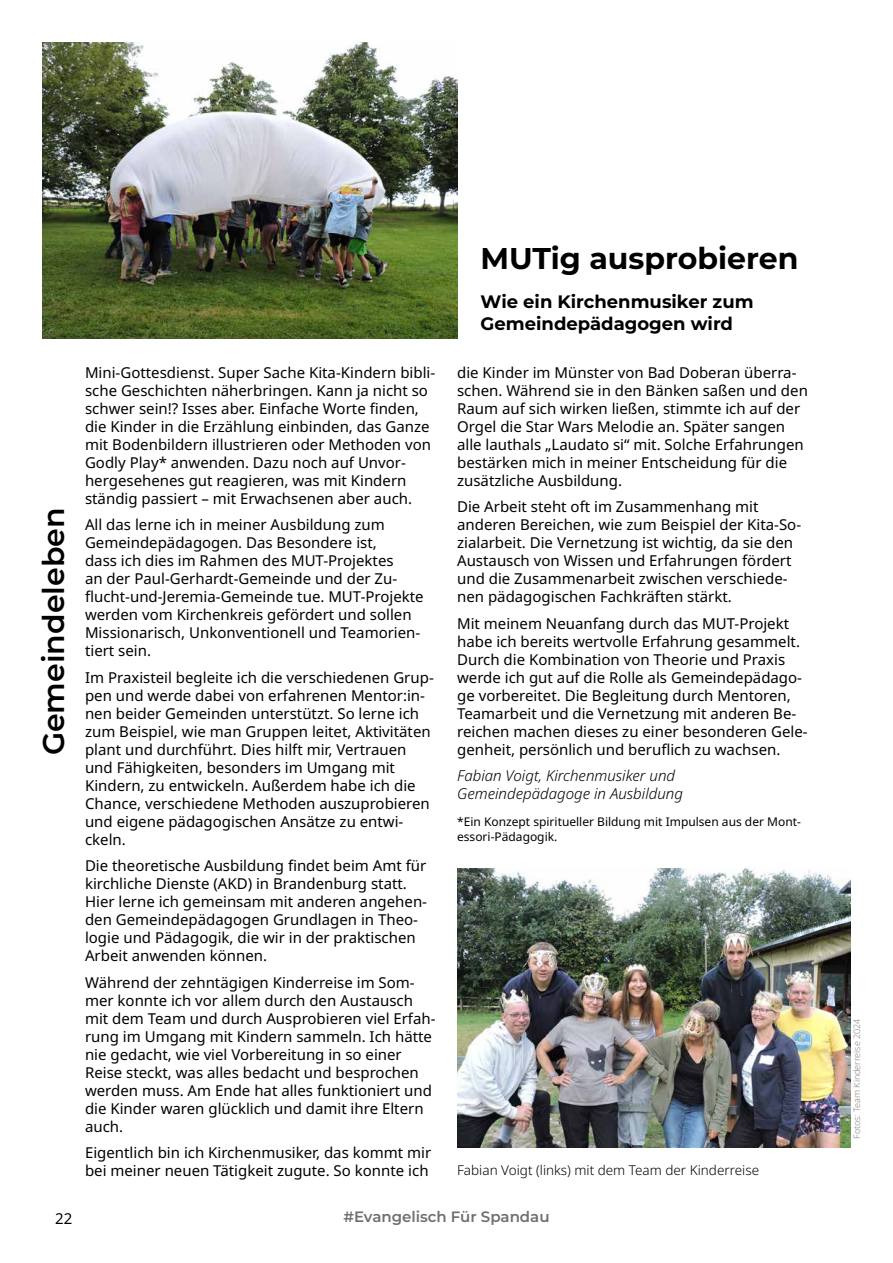
<style>
.page{position:relative;width:893px;height:1263px;background:#fff}
.page>*{position:absolute;margin:0;border:0;box-sizing:border-box;transform-origin:0 0}
.t1{font:700 30px "Montserrat";color:#000}
.t2{font:600 30px "Montserrat";color:#000}
.t3{font:700 18px/21.6px "Montserrat";color:#000}
.t4{font:15px/18px "Noto Sans";color:#000}
.t5{font:italic 300 15px/18px "Noto Sans";color:#000}
.t6{font:600 15px "Montserrat";color:#706f6f}
.t7{font:300 13.5px "Noto Sans";color:#000}
.t8{font:12px/14.4px "Noto Sans";color:#000}
.t9{font:300 9px "Noto Sans";color:#878787}
</style>
<div class="page">
<img style="left:457px;top:868px;width:393px;height:280px">
<img style="left:43px;top:43px;width:414px;height:295px">
<h1 class="t2" style="left:33px;top:755px;width:249px;rotate:-90deg">Gemeindeleben</h1>
<p class="t4" style="left:85px;top:363px;width:352px">Mini-Gottesdienst. Super Sache Kita-Kindern bibli&shy;sche Geschichten näherbringen. Kann ja nicht so schwer sein!? Isses aber. Einfache Worte finden, die Kinder in die Erzählung einbinden, das Ganze mit Bodenbildern illustrieren oder Methoden von Godly Play* anwenden. Dazu noch auf Unvor&shy;hergesehenes gut reagieren, was mit Kindern ständig passiert – mit Erwachsenen aber auch.</p>
<p class="t4" style="left:85px;top:516px;width:340px">All das lerne ich in meiner Ausbildung zum Gemeindepädagogen. Das Besondere ist,<br>dass ich dies im Rahmen des MUT-Projektes<br>an der Paul-Gerhardt-Gemeinde und der Zu&shy;flucht-und-Jeremia-Gemeinde tue. MUT-Projekte werden vom Kirchenkreis gefördert und sollen Missionarisch, Unkonventionell und Teamorien&shy;tiert sein.</p>
<p class="t4" style="left:85px;top:668px;width:350px">Im Praxisteil begleite ich die verschiedenen Grup&shy;pen und werde dabei von erfahrenen Mentor:in&shy;nen beider Gemeinden unterstützt. So lerne ich zum Beispiel, wie man Gruppen leitet, Aktivitäten plant und durchführt. Dies hilft mir, Vertrauen und Fähigkeiten, besonders im Umgang mit Kindern, zu entwickeln. Außerdem habe ich die Chance, verschiedene Methoden auszuprobieren und eigene pädagogischen Ansätze zu entwi&shy;ckeln.</p>
<p class="t4" style="left:85px;top:857px;width:344px">Die theoretische Ausbildung findet beim Amt für kirchliche Dienste (AKD) in Brandenburg statt.<br>Hier lerne ich gemeinsam mit anderen angehen&shy;den Gemeindepädagogen Grundlagen in Theo&shy;logie und Pädagogik, die wir in der praktischen Arbeit anwenden können.</p>
<p class="t4" style="left:85px;top:973px;width:352px">Während der zehntägigen Kinderreise im Som&shy;mer konnte ich vor allem durch den Austausch mit dem Team und durch Ausprobieren viel Erfah&shy;rung im Umgang mit Kindern sammeln. Ich hätte nie gedacht, wie viel Vorbereitung in so einer Reise steckt, was alles bedacht und besprochen werden muss. Am Ende hat alles funktioniert und die Kinder waren glücklich und damit ihre Eltern auch.</p>
<p class="t4" style="left:85px;top:1144px;width:348px">Eigentlich bin ich Kirchenmusiker, das kommt mir bei meiner neuen Tätigkeit zugute. So konnte ich</p>
<h1 class="t1" style="left:480px;top:237px;width:319px">MUTig ausprobieren</h1>
<p class="t3" style="left:480px;top:292px;width:275px">Wie ein Kirchenmusiker zum<br>Gemeindepädagogen wird</p>
<p class="t4" style="left:457px;top:363px;width:352px">die Kinder im Münster von Bad Doberan überra&shy;schen. Während sie in den Bänken saßen und den Raum auf sich wirken ließen, stimmte ich auf der Orgel die Star Wars Melodie an. Später sangen alle lauthals „Laudato si“ mit. Solche Erfahrungen bestärken mich in meiner Entscheidung für die zusätzliche Ausbildung.</p>
<p class="t4" style="left:457px;top:498px;width:346px">Die Arbeit steht oft im Zusammenhang mit anderen Bereichen, wie zum Beispiel der Kita-So&shy;zialarbeit. Die Vernetzung ist wichtig, da sie den Austausch von Wissen und Erfahrungen fördert und die Zusammenarbeit zwischen verschiede&shy;nen pädagogischen Fachkräften stärkt.</p>
<p class="t4" style="left:457px;top:614px;width:352px">Mit meinem Neuanfang durch das MUT-Projekt habe ich bereits wertvolle Erfahrung gesammelt.<br>Durch die Kombination von Theorie und Praxis werde ich gut auf die Rolle als Gemeindepädago&shy;ge vorbereitet. Die Begleitung durch Mentoren, Teamarbeit und die Vernetzung mit anderen Be&shy;reichen machen dieses zu einer besonderen Gele&shy;genheit, persönlich und beruflich zu wachsen.</p>
<p class="t5" style="left:457px;top:767px;width:227px">Fabian Voigt, Kirchenmusiker und<br>Gemeindepädagoge in Ausbildung</p>
<p class="t8" style="left:457px;top:815px;width:345px">*Ein Konzept spiritueller Bildung mit Impulsen aus der Mont&shy;essori-Pädagogik.</p>
<p class="t7" style="left:457px;top:1162px;width:304px">Fabian Voigt (links) mit dem Team der Kinderreise</p>
<p class="t4" style="left:55px;top:1209px;width:19px">22</p>
<p class="t6" style="left:343px;top:1207px;width:208px">#Evangelisch Für Spandau</p>
<p class="t9" style="left:852px;top:1139px;width:122px;rotate:-90deg">Fotos: Team Kinderreise 2024</p>
</div>
